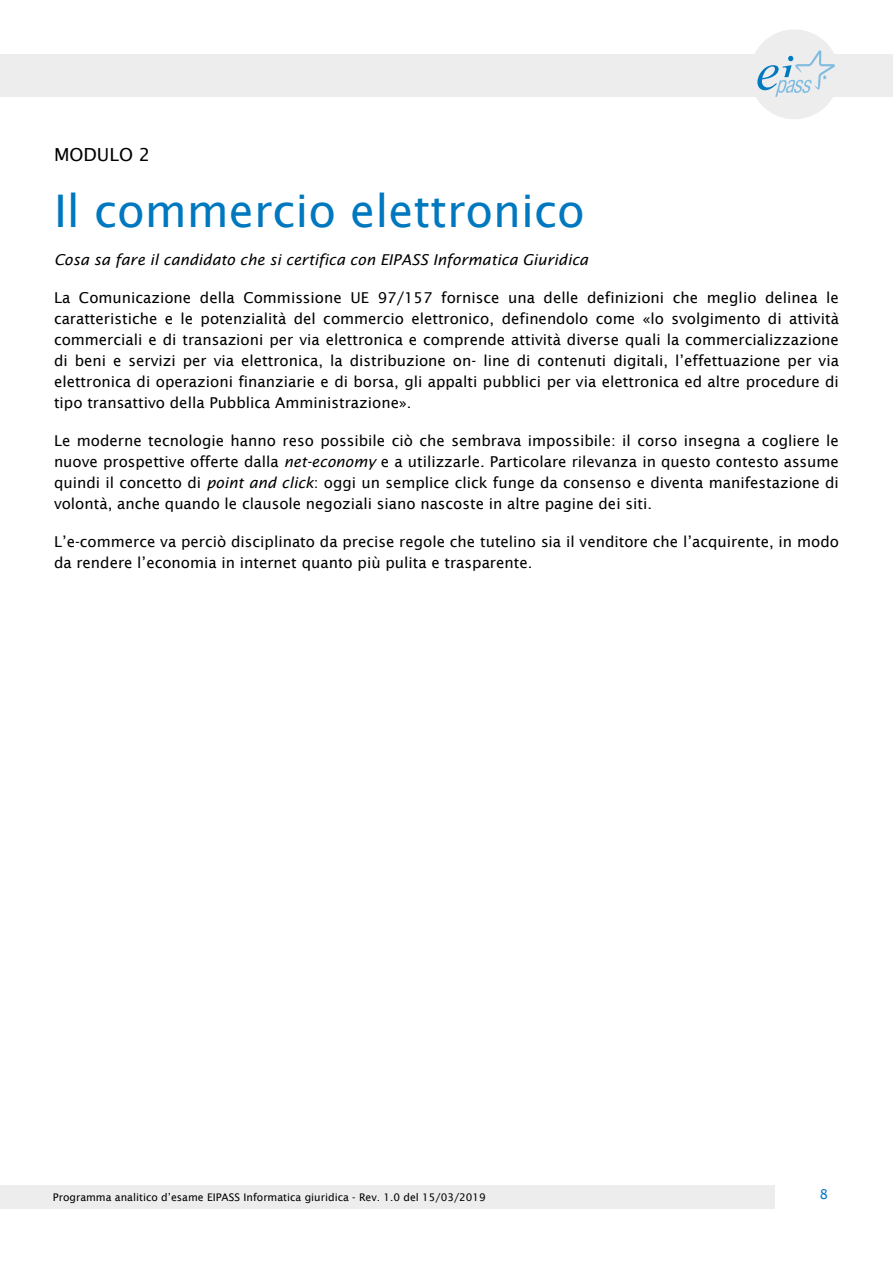
<style>
.page{position:relative;width:893px;height:1263px;background:#fff}
.page>*{position:absolute;margin:0;border:0;box-sizing:border-box;transform-origin:0 0}
.t1{font:45px "Lucida Sans";color:#0078bf}
.t2{font:18px "Lucida Sans";color:#000}
.t3{font:15px/21px "Lucida Sans";color:#000;text-align:justify}
.t4{font:italic 15px "Lucida Sans";color:#000}
.t5{font:13.5px "Lucida Sans";color:#0077c1}
.t6{font:10.5px "Lucida Sans";color:#000}
.s1{font-style:italic}
</style>
<div class="page">
<div style="left:0;top:54px;width:893px;height:43px;background:#ededee"></div>
<div style="left:749px;top:29px;width:90px;height:90px;background:#ededee;border-radius:50%"></div>
<div style="left:0;top:1185px;width:774px;height:24px;background:#ededee"></div>
<svg style="left:757px;top:50px;width:78px;height:47px"></svg>
<p class="t2" style="left:54px;top:144px;width:98px">MODULO 2</p>
<h1 class="t1" style="left:54px;top:185px;width:532px">Il commercio elettronico</h1>
<p class="t4" style="left:54px;top:251px;width:536px">Cosa sa fare il candidato che si certifica con EIPASS Informatica Giuridica</p>
<p class="t3" style="left:54px;top:287px;width:786px">La Comunicazione della Commissione UE 97/157 fornisce una delle definizioni che meglio delinea le caratteristiche e le potenzialità del commercio elettronico, definendolo come «lo svolgimento di attività commerciali e di transazioni per via elettronica e comprende attività diverse quali la commercializzazione di beni e servizi per via elettronica, la distribuzione on- line di contenuti digitali, l’effettuazione per via elettronica di operazioni finanziarie e di borsa, gli appalti pubblici per via elettronica ed altre procedure di tipo transattivo della Pubblica Amministrazione».</p>
<p class="t3" style="left:54px;top:430px;width:786px">Le moderne tecnologie hanno reso possibile ciò che sembrava impossibile: il corso insegna a cogliere le nuove prospettive offerte dalla <span class="s1">net-economy</span> e a utilizzarle. Particolare rilevanza in questo contesto assume quindi il concetto di <span class="s1">point and click</span>: oggi un semplice click funge da consenso e diventa manifestazione di volontà, anche quando le clausole negoziali siano nascoste in altre pagine dei siti.</p>
<p class="t3" style="left:54px;top:531px;width:786px">L’e-commerce va perciò disciplinato da precise regole che tutelino sia il venditore che l’acquirente, in modo da rendere l’economia in internet quanto più pulita e trasparente.</p>
<p class="t6" style="left:53px;top:1191px;width:434px">Programma analitico d’esame EIPASS Informatica giuridica - Rev. 1.0 del 15/03/2019</p>
<p class="t5" style="left:819px;top:1186px;width:10px">8</p>
</div>
